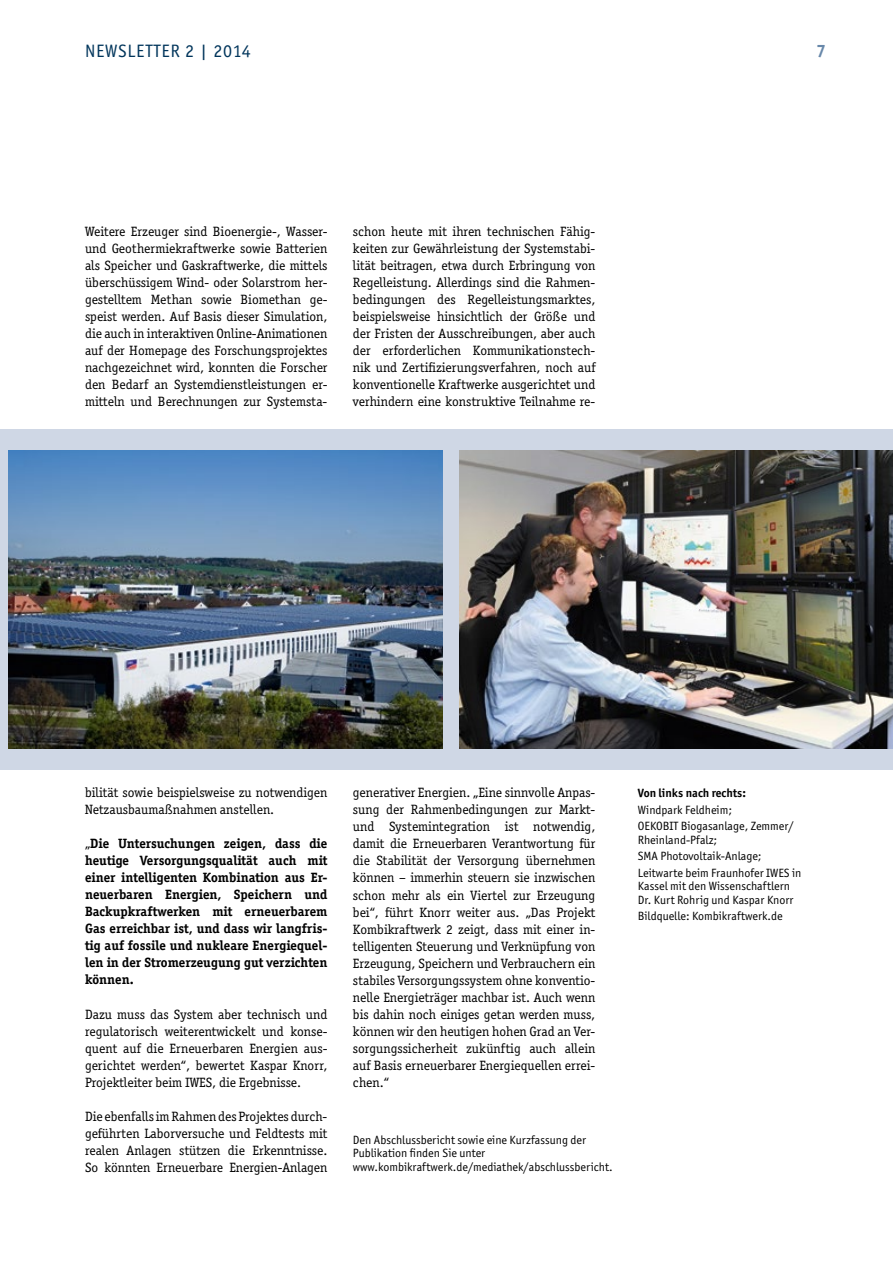
<style>
.page{position:relative;width:893px;height:1263px;background:#fff}
.page>*{position:absolute;margin:0;border:0;box-sizing:border-box;transform-origin:0 0}
.t1{font:18px "Officina San ITC";letter-spacing:.04em;color:#00355b}
.t2{font:700 18px "Officina San ITC";color:#6888aa}
.t3{font:13.5px/17px "Officina Ser ITC";color:#000;text-align:justify}
.t4{font:700 13.5px/17px "Officina Ser ITC";color:#000;text-align:justify}
.t5{font:12px/16.5px "Officina San ITC";color:#000}
.t6{font:700 12px "Officina San ITC";color:#000}
.s1{font-weight:400}
</style>
<div class="page">
<div style="left:0;top:429px;width:893px;height:341px;background:#cfd7e5"></div>
<img style="left:459px;top:451px;width:434px;height:297px">
<img style="left:9px;top:451px;width:433px;height:297px">
<h1 class="t1" style="left:85px;top:41px;width:167px">NEWSLETTER 2 | 2014</h1>
<h1 class="t2" style="left:816px;top:40px;width:11px">7</h1>
<p class="t3" style="left:85px;top:223px;width:244px">Weitere Erzeuger sind Bioenergie-, Wasser&shy;und Geothermiekraftwerke sowie Batterien als Speicher und Gaskraftwerke, die mittels überschüssigem Wind- oder Solarstrom her&shy;gestelltem Methan sowie Biomethan ge&shy;speist werden. Auf Basis dieser Simulation, die auch in interaktiven Online-Animationen auf der Homepage des Forschungsprojektes nachgezeichnet wird, konnten die Forscher den Bedarf an Systemdienstleistungen er&shy;mitteln und Berechnungen zur Systemsta-</p>
<p class="t3" style="left:353px;top:223px;width:244px">schon heute mit ihren technischen Fähig&shy;keiten zur Gewährleistung der Systemstabi&shy;lität beitragen, etwa durch Erbringung von Regelleistung. Allerdings sind die Rahmen&shy;bedingungen des Regelleistungsmarktes, beispielsweise hinsichtlich der Größe und der Fristen der Ausschreibungen, aber auch der erforderlichen Kommunikationstech&shy;nik und Zertifizierungsverfahren, noch auf konventionelle Kraftwerke ausgerichtet und verhindern eine konstruktive Teilnahme re-</p>
<p class="t3" style="left:85px;top:784px;width:244px">bilität sowie beispielsweise zu notwendigen<br>Netzausbaumaßnahmen anstellen.</p>
<p class="t4" style="left:85px;top:835px;width:244px"><span class="s1">„</span>Die Untersuchungen zeigen, dass die heutige Versorgungsqualität auch mit einer intelligenten Kombination aus Er&shy;neuerbaren Energien, Speichern und Backupkraftwerken mit erneuerbarem Gas erreichbar ist, und dass wir langfris&shy;tig auf fossile und nukleare Energiequel&shy;len in der Stromerzeugung gut verzichten können.</p>
<p class="t3" style="left:85px;top:1005px;width:244px">Dazu muss das System aber technisch und regulatorisch weiterentwickelt und konse&shy;quent auf die Erneuerbaren Energien aus&shy;gerichtet werden“, bewertet Kaspar Knorr, Projektleiter beim IWES, die Ergebnisse.</p>
<p class="t3" style="left:85px;top:1107px;width:244px">Die ebenfalls im Rahmen des Projektes durch&shy;geführten Laborversuche und Feldtests mit realen Anlagen stützen die Erkenntnisse.<br>So könnten Erneuerbare Energien-Anlagen</p>
<p class="t3" style="left:353px;top:784px;width:244px">generativer Energien. „Eine sinnvolle Anpas&shy;sung der Rahmenbedingungen zur Markt&shy;und Systemintegration ist notwendig, damit die Erneuerbaren Verantwortung für die Stabilität der Versorgung übernehmen können – immerhin steuern sie inzwischen schon mehr als ein Viertel zur Erzeugung bei“, führt Knorr weiter aus. „Das Projekt Kombikraftwerk 2 zeigt, dass mit einer in&shy;telligenten Steuerung und Verknüpfung von Erzeugung, Speichern und Verbrauchern ein stabiles Versorgungssystem ohne konventio&shy;nelle Energieträger machbar ist. Auch wenn bis dahin noch einiges getan werden muss, können wir den heutigen hohen Grad an Ver&shy;sorgungssicherheit zukünftig auch allein auf Basis erneuerbarer Energiequellen errei&shy;chen.“</p>
<p class="t5" style="left:353px;top:1133px;width:261px;line-height:13.5px">Den Abschlussbericht sowie eine Kurzfassung der<br>Publikation finden Sie unter www.kombikraftwerk.de/mediathek/abschlussbericht.</p>
<p class="t6" style="left:638px;top:786px;width:110px">Von links nach rechts:</p>
<p class="t5" style="left:638px;top:801px;width:157px">Windpark Feldheim;<br>OEKOBIT Biogasanlage, Zemmer/</p>
<p class="t5" style="left:638px;top:831px;width:165px">Rheinland-Pfalz;<br>SMA Photovoltaik-Anlage;<br>Leitwarte beim Fraunhofer IWES in</p>
<p class="t5" style="left:638px;top:879px;width:157px;line-height:13.5px">Kassel mit den Wissenschaftlern<br>Dr. Kurt Rohrig und Kaspar Knorr</p>
<p class="t5" style="left:638px;top:908px;width:146px">Bildquelle: Kombikraftwerk.de</p>
</div>
